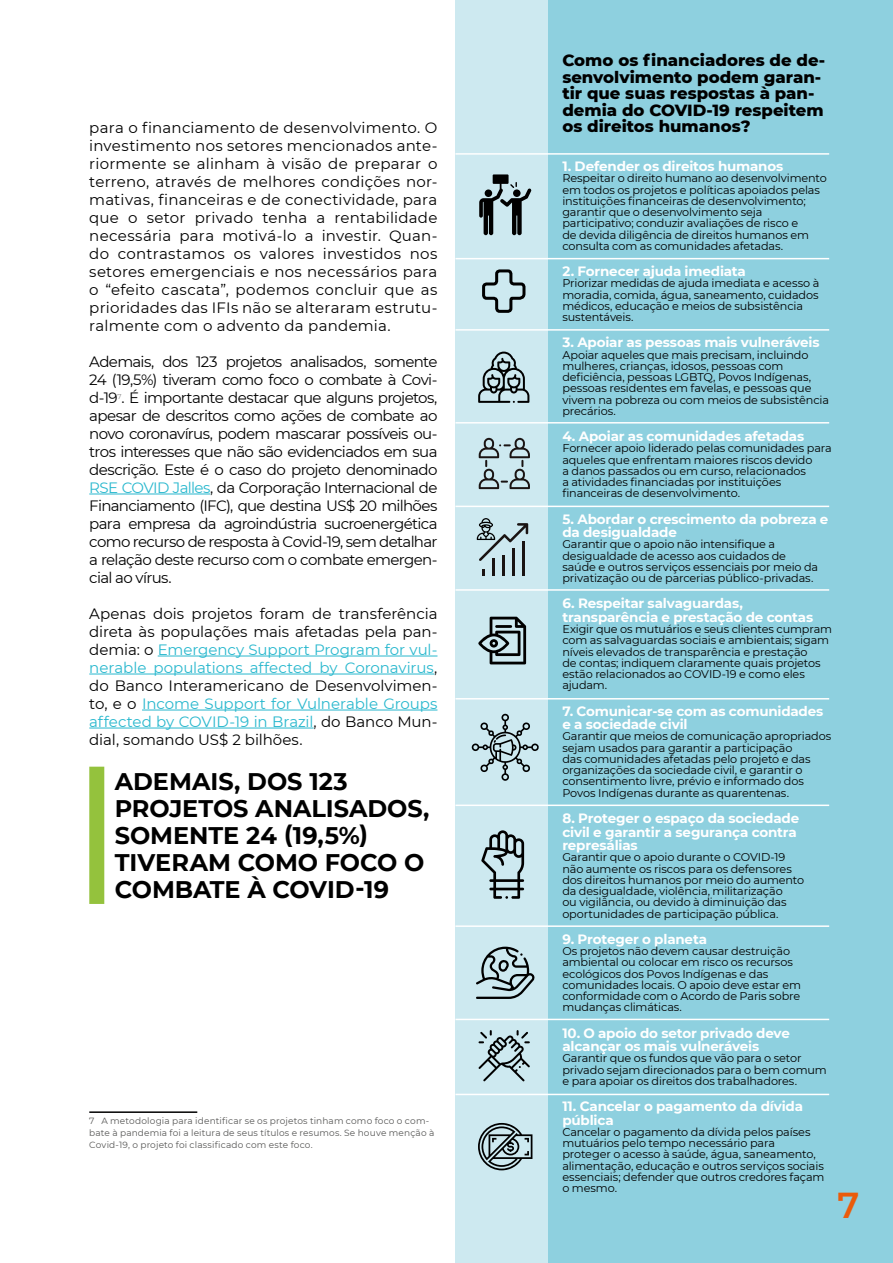
<style>
.page{position:relative;width:893px;height:1263px;background:#fff}
.page>*{position:absolute;margin:0;border:0;box-sizing:border-box;transform-origin:0 0}
.t1{font:600 36px "Montserrat";color:#ea5b0b}
.t2{font:700 24px/27px "Montserrat";letter-spacing:-.005em;color:#000}
.t3{font:800 16.5px/16.5px "Montserrat";color:#000}
.t4{font:15px/18px "Montserrat";letter-spacing:-.005em;color:#000;text-align:justify}
.t5{font:700 13.5px/13.5px "Montserrat";letter-spacing:-.015em;color:#fff}
.t6{font:11.25px/11.2px "Montserrat";letter-spacing:-.01em;color:#000}
.t7{font:9px/12px "Montserrat";letter-spacing:.015em;color:#575756}
.s1{color:#29b8ce}
</style>
<div class="page">
<hr style="left:89px;top:494px;width:121px;height:1px;background:#29b8ce">
<hr style="left:158px;top:656px;width:279px;height:1px;background:#29b8ce">
<hr style="left:89px;top:674px;width:345px;height:1px;background:#29b8ce">
<hr style="left:142px;top:710px;width:295px;height:1px;background:#29b8ce">
<hr style="left:89px;top:728px;width:225px;height:1px;background:#29b8ce">
<div style="left:89px;top:767px;width:15px;height:137px;background:#94c23d"></div>
<hr style="left:89px;top:1111px;width:108px;height:2px;background:#000">
<div style="left:455px;top:0;width:94px;height:1263px;background:#cde9f0"></div>
<div style="left:549px;top:0;width:344px;height:1263px;background:#8ed0df"></div>
<hr style="left:455px;top:698px;width:374px;height:1px;background:#fff">
<hr style="left:455px;top:804px;width:374px;height:2px;background:#fff">
<hr style="left:455px;top:925px;width:374px;height:2px;background:#fff">
<hr style="left:455px;top:1019px;width:374px;height:1px;background:#fff">
<hr style="left:455px;top:1094px;width:374px;height:1px;background:#fff">
<hr style="left:455px;top:589px;width:374px;height:2px;background:#fff">
<hr style="left:455px;top:506px;width:374px;height:1px;background:#fff">
<hr style="left:455px;top:422px;width:374px;height:1px;background:#fff">
<hr style="left:455px;top:329px;width:374px;height:2px;background:#fff">
<hr style="left:455px;top:258px;width:374px;height:1px;background:#fff">
<hr style="left:455px;top:153px;width:374px;height:2px;background:#fff">
<svg style="left:479px;top:174px;width:52px;height:61px"></svg>
<svg style="left:482px;top:269px;width:44px;height:44px"></svg>
<svg style="left:478px;top:352px;width:51px;height:51px"></svg>
<svg style="left:479px;top:438px;width:51px;height:51px"></svg>
<hr style="left:492px;top:558px;width:3px;height:18px;background:#1a1413">
<hr style="left:502px;top:555px;width:3px;height:21px;background:#1a1413">
<svg style="left:483px;top:569px;width:2px;height:7px"></svg>
<hr style="left:512px;top:548px;width:3px;height:28px;background:#1a1413">
<hr style="left:522px;top:542px;width:3px;height:34px;background:#1a1413">
<svg style="left:477px;top:518px;width:51px;height:43px"></svg>
<svg style="left:472px;top:714px;width:67px;height:67px"></svg>
<svg style="left:478px;top:617px;width:48px;height:47px"></svg>
<svg style="left:481px;top:830px;width:43px;height:69px"></svg>
<svg style="left:476px;top:947px;width:58px;height:52px"></svg>
<svg style="left:479px;top:1030px;width:51px;height:51px"></svg>
<svg style="left:478px;top:1123px;width:54px;height:47px"></svg>
<p class="t4" style="left:89px;top:118px;width:350px">para o financiamento de desenvolvimento. O investimento nos setores mencionados ante&shy;riormente se alinham à visão de preparar o terreno, através de melhores condições nor&shy;mativas, financeiras e de conectividade, para que o setor privado tenha a rentabilidade necessária para motivá-lo a investir. Quan&shy;do contrastamos os valores investidos nos setores emergenciais e nos necessários para o “efeito cascata”, podemos concluir que as prioridades das IFIs não se alteraram estrutu&shy;ralmente com o advento da pandemia.</p>
<p class="t4" style="left:89px;top:352px;width:350px">Ademais, dos 123 projetos analisados, somente 24 (19,5%) tiveram como foco o combate à Covi&shy;d-19<sup>7</sup>. É importante destacar que alguns projetos, apesar de descritos como ações de combate ao novo coronavírus, podem mascarar possíveis ou&shy;tros interesses que não são evidenciados em sua descrição. Este é o caso do projeto denominado <span class="s1">RSE COVID Jalles</span>, da Corporação Internacional de Financiamento (IFC), que destina US$ 20 milhões para empresa da agroindústria sucroenergética como recurso de resposta à Covid-19, sem detalhar a relação deste recurso com o combate emergen&shy;cial ao vírus.</p>
<p class="t4" style="left:89px;top:604px;width:350px">Apenas dois projetos foram de transferência direta às populações mais afetadas pela pan&shy;demia: o <span class="s1">Emergency Support Program for vul&shy;nerable populations affected by Coronavirus</span>, do Banco Interamericano de Desenvolvimen&shy;to, e o <span class="s1">Income Support for Vulnerable Groups affected by COVID-19 in Brazil</span>, do Banco Mun&shy;dial, somando US$ 2 bilhões.</p>
<h2 class="t2" style="left:115px;top:767px;width:316px">ADEMAIS, DOS 123<br>PROJETOS ANALISADOS,<br>SOMENTE 24 (19,5%)<br>TIVERAM COMO FOCO O<br>COMBATE À COVID-19</h2>
<p class="t7" style="left:89px;top:1115px;width:347px">7 A metodologia para identificar se os projetos tinham como foco o com&shy;bate à pandemia foi a leitura de seus títulos e resumos. Se houve menção à<br>Covid-19, o projeto foi classificado com este foco.</p>
<h3 class="t3" style="left:562px;top:51px;width:264px">Como os financiadores de de&shy;senvolvimento podem garan&shy;tir que suas respostas à pan&shy;demia do COVID-19 respeitem os direitos humanos?</h3>
<p class="t5" style="left:562px;top:159px;width:222px">1. Defender os direitos humanos</p>
<p class="t6" style="left:562px;top:172px;width:266px">Respeitar o direito humano ao desenvolvimento em todos os projetos e políticas apoiados pelas instituições financeiras de desenvolvimento; garantir que o desenvolvimento seja participativo; conduzir avaliações de risco e<br>de devida diligência de direitos humanos em consulta com as comunidades afetadas.</p>
<p class="t5" style="left:562px;top:264px;width:185px">2. Fornecer ajuda imediata</p>
<p class="t6" style="left:562px;top:277px;width:259px">Priorizar medidas de ajuda imediata e acesso à moradia, comida, água, saneamento, cuidados médicos, educação e meios de subsistência sustentáveis.</p>
<p class="t5" style="left:562px;top:335px;width:259px">3. Apoiar as pessoas mais vulneráveis</p>
<p class="t6" style="left:562px;top:349px;width:268px">Apoiar aqueles que mais precisam, incluindo mulheres, crianças, idosos, pessoas com deficiência, pessoas LGBTQ, Povos Indígenas, pessoas residentes em favelas, e pessoas que vivem na pobreza ou com meios de subsistência precários.</p>
<p class="t5" style="left:562px;top:429px;width:243px">4. Apoiar as comunidades afetadas</p>
<p class="t6" style="left:562px;top:442px;width:271px">Fornecer apoio liderado pelas comunidades para aqueles que enfrentam maiores riscos devido<br>a danos passados ou em curso, relacionados<br>a atividades financiadas por instituições financeiras de desenvolvimento.</p>
<p class="t5" style="left:562px;top:511px;width:268px">5. Abordar o crescimento da pobreza e da desigualdade</p>
<p class="t6" style="left:562px;top:538px;width:257px">Garantir que o apoio não intensifique a desigualdade de acesso aos cuidados de saúde e outros serviços essenciais por meio da privatização ou de parcerias público-privadas.</p>
<p class="t5" style="left:562px;top:596px;width:252px">6. Respeitar salvaguardas, transparência e prestação de contas</p>
<p class="t6" style="left:562px;top:623px;width:271px">Exigir que os mutuários e seus clientes cumpram com as salvaguardas sociais e ambientais; sigam níveis elevados de transparência e prestação<br>de contas; indiquem claramente quais projetos estão relacionados ao COVID-19 e como eles ajudam.</p>
<p class="t5" style="left:562px;top:703px;width:263px">7. Comunicar-se com as comunidades e a sociedade civil</p>
<p class="t6" style="left:562px;top:730px;width:270px">Garantir que meios de comunicação apropriados sejam usados para garantir a participação<br>das comunidades afetadas pelo projeto e das organizações da sociedade civil, e garantir o consentimento livre, prévio e informado dos Povos Indígenas durante as quarentenas.</p>
<p class="t5" style="left:562px;top:811px;width:238px">8. Proteger o espaço da sociedade civil e garantir a segurança contra represálias</p>
<p class="t6" style="left:562px;top:851px;width:243px">Garantir que o apoio durante o COVID-19 não aumente os riscos para os defensores dos direitos humanos por meio do aumento da desigualdade, violência, militarização<br>ou vigilância, ou devido à diminuição das oportunidades de participação pública.</p>
<p class="t5" style="left:562px;top:931px;width:146px">9. Proteger o planeta</p>
<p class="t6" style="left:562px;top:945px;width:240px">Os projetos não devem causar destruição ambiental ou colocar em risco os recursos ecológicos dos Povos Indígenas e das comunidades locais. O apoio deve estar em conformidade com o Acordo de Paris sobre mudanças climáticas.</p>
<p class="t5" style="left:562px;top:1025px;width:229px">10. O apoio do setor privado deve alcançar os mais vulneráveis</p>
<p class="t6" style="left:562px;top:1052px;width:266px">Garantir que os fundos que vão para o setor privado sejam direcionados para o bem comum e para apoiar os direitos dos trabalhadores.</p>
<p class="t5" style="left:562px;top:1099px;width:242px">11. Cancelar o pagamento da dívida pública</p>
<p class="t6" style="left:562px;top:1126px;width:264px">Cancelar o pagamento da dívida pelos países mutuários pelo tempo necessário para proteger o acesso à saúde, água, saneamento, alimentação, educação e outros serviços sociais essenciais; defender que outros credores façam o mesmo.</p>
<h1 class="t1" style="left:837px;top:1180px;width:23px">7</h1>
</div>
